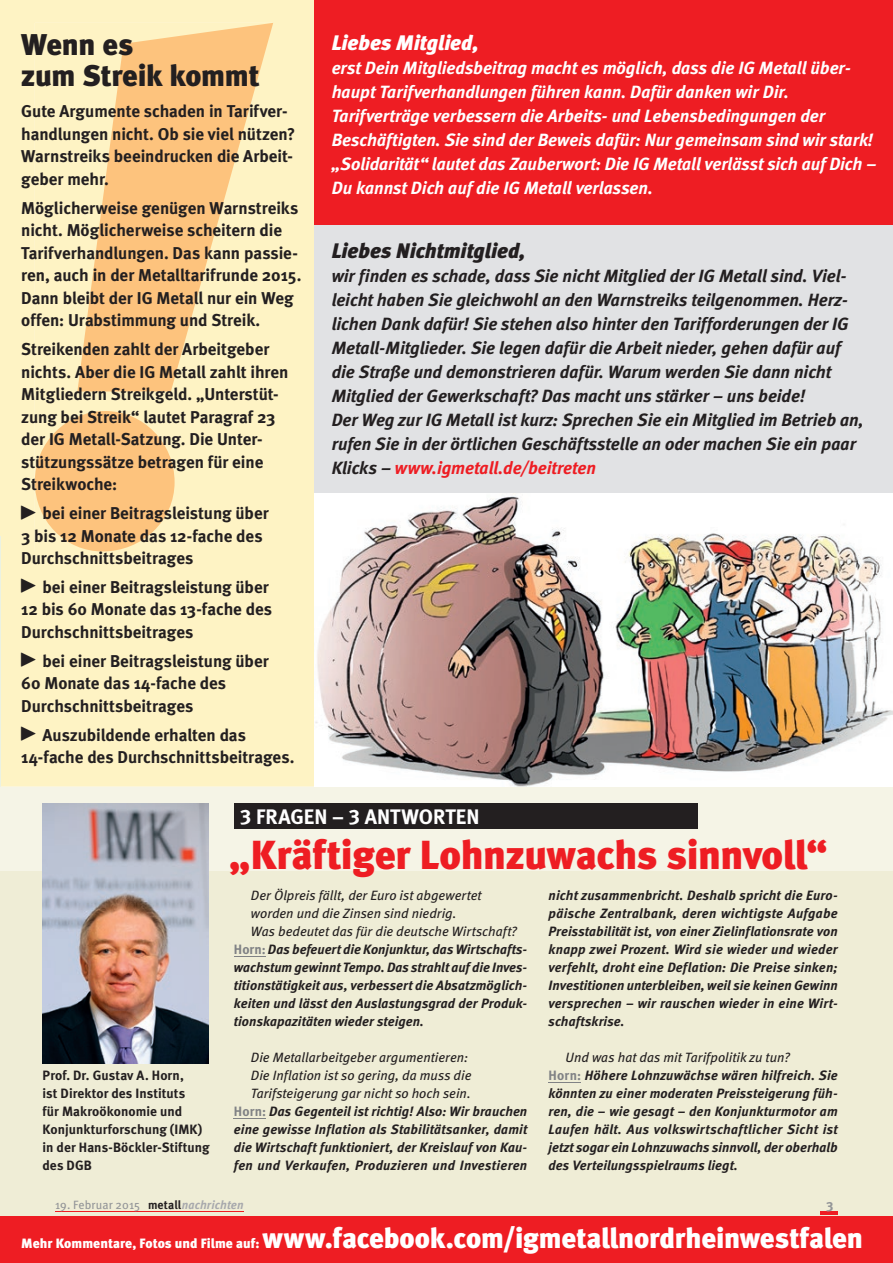
<style>
.page{position:relative;width:893px;height:1263px;background:#fff}
.page>*{position:absolute;margin:0;border:0;box-sizing:border-box;transform-origin:0 0}
.t1{font:italic 900 720px "Meta";color:#fdc37d}
.t2{font:900 40.5px "Meta";letter-spacing:-.01em;color:#ee1d23}
.t3{font:900 30px/31.5px "Meta";letter-spacing:-.01em;color:#231f20}
.t4{font:900 28.5px "Meta";letter-spacing:-.01em;color:#fff}
.t5{font:italic 900 21px "Meta";color:#231f20}
.t6{font:700 21px "Meta";letter-spacing:.005em;color:#fff}
.t7{font:italic 900 21px "Meta";color:#fff}
.t8{font:italic 700 17.7px/24px "Meta";letter-spacing:-.005em;color:#231f20}
.t9{font:italic 700 17.7px/24px "Meta";letter-spacing:-.005em;color:#fff}
.t10{font:700 17.1px/22.5px "Meta";letter-spacing:-.005em;color:#231f20}
.t11{font:italic 700 13.5px/18px "Meta";letter-spacing:.01em;color:#231f20;text-align:justify}
.t12{font:italic 13.5px "Meta";color:#231f20}
.t13{font:700 13.5px/18px "Meta";letter-spacing:.005em;color:#231f20}
.t14{font:700 13.5px "Meta";color:#939598}
.t15{font:12px "Meta";letter-spacing:.01em;color:#939598}
.s1{color:#ee1d23}
.s2{font-family:"Meta Bold Expert";font-weight:400}
.s3{font-style:normal;color:#808285}
.s4{font-weight:400}
.s5{font-weight:700;color:#231f20}
.s6{font-weight:700;font-style:italic;color:#a8a9ad}
.s7{font-size:13.5px}
</style>
<div class="page">
<div style="left:0;top:0;width:315px;height:787px;background:#fef3c4"></div>
<div style="left:0;top:787px;width:893px;height:85px;background:#f5f4e6"></div>
<div style="left:0;top:872px;width:893px;height:391px;background:#efedd6"></div>
<div style="left:0;top:1216px;width:893px;height:47px;background:#ee1d23"></div>
<hr style="left:55px;top:1212px;width:189px;height:1px;background:#ee1d23">
<hr style="left:821px;top:1212px;width:17px;height:3px;background:#ee1d23">
<div style="left:35px;top:23px;width:238px;height:528px;background:#fef3c4"></div>
<hr style="left:234px;top:956px;width:32px;height:1px;background:#808285">
<hr style="left:234px;top:1118px;width:32px;height:1px;background:#808285">
<hr style="left:549px;top:1082px;width:32px;height:1px;background:#808285">
<div style="left:234px;top:804px;width:463px;height:25px;background:#231f20"></div>
<img style="left:43px;top:804px;width:165px;height:259px">
<img style="left:315px;top:493px;width:578px;height:294px">
<div style="left:315px;top:0;width:578px;height:225px;background:#ee1d23"></div>
<div style="left:315px;top:225px;width:578px;height:268px;background:#e1e2e4"></div>
<svg style="left:21px;top:505px;width:14px;height:14px"></svg>
<svg style="left:21px;top:579px;width:15px;height:14px"></svg>
<svg style="left:21px;top:653px;width:15px;height:14px"></svg>
<svg style="left:21px;top:727px;width:15px;height:14px"></svg>
<h1 class="t1" style="left:26px;top:-132px;width:231px">!</h1>
<h3 class="t3" style="left:21px;top:29px;width:240px">Wenn es<br>zum Streik kommt</h3>
<p class="t10" style="left:21px;top:100px;width:276px">Gute Argumente schaden in Tarifver&shy;handlungen nicht. Ob sie viel nützen?<br>Warnstreiks beeindrucken die Arbeit&shy;geber mehr.</p>
<p class="t10" style="left:21px;top:196px;width:282px">Möglicherweise genügen Warnstreiks nicht. Möglicherweise scheitern die Tarifverhandlungen. Das kann passie&shy;ren, auch in der Metalltarifrunde 2015.<br>Dann bleibt der IG Metall nur ein Weg offen: Urabstimmung und Streik.</p>
<p class="t10" style="left:21px;top:338px;width:269px">Streikenden zahlt der Arbeitgeber nichts. Aber die IG Metall zahlt ihren<br>Mitgliedern Streikgeld. „Unterstüt&shy;zung bei Streik“ lautet Paragraf 23 der IG Metall-Satzung. Die Unter&shy;stützungssätze betragen für eine<br>Streikwoche:</p>
<p class="t10" style="left:21px;top:501px;width:249px;text-indent:21px">bei einer Beitragsleistung über<br>3 bis 12 Monate das 12-fache des<br>Durchschnittsbeitrages</p>
<p class="t10" style="left:21px;top:575px;width:252px;text-indent:21px">bei einer Beitragsleistung über<br>12 bis 60 Monate das 13-fache des<br>Durchschnittsbeitrages</p>
<p class="t10" style="left:21px;top:649px;width:249px;text-indent:21px">bei einer Beitragsleistung über<br>60 Monate das 14-fache des<br>Durchschnittsbeitrages</p>
<p class="t10" style="left:21px;top:723px;width:275px;text-indent:21px">Auszubildende erhalten das<br>14-fache des Durchschnittsbeitrages.</p>
<h3 class="t7" style="left:332px;top:31px;width:149px">Liebes Mitglied,</h3>
<p class="t9" style="left:332px;top:55px;width:546px">erst Dein Mitgliedsbeitrag macht es möglich, dass die IG Metall über&shy;haupt Tarifverhandlungen führen kann. Dafür danken wir Dir.<br>Tarifverträge verbessern die Arbeits- und Lebensbedingungen der Beschäftigten. Sie sind der Beweis dafür: Nur gemeinsam sind wir stark! „Solidarität“ lautet das Zauberwort: Die IG Metall verlässt sich auf Dich – Du kannst Dich auf die IG Metall verlassen.</p>
<h3 class="t5" style="left:332px;top:239px;width:196px">Liebes Nichtmitglied,</h3>
<p class="t8" style="left:332px;top:264px;width:534px">wir finden es schade, dass Sie nicht Mitglied der IG Metall sind. Viel&shy;leicht haben Sie gleichwohl an den Warnstreiks teilgenommen. Herz&shy;lichen Dank dafür! Sie stehen also hinter den Tarifforderungen der IG Metall-Mitglieder. Sie legen dafür die Arbeit nieder, gehen dafür auf die Straße und demonstrieren dafür. Warum werden Sie dann nicht Mitglied der Gewerkschaft? Das macht uns stärker – uns beide!<br>Der Weg zur IG Metall ist kurz: Sprechen Sie ein Mitglied im Betrieb an, rufen Sie in der örtlichen Geschäftsstelle an oder machen Sie ein paar Klicks – <span class="s1">www.igmetall.de/beitreten</span></p>
<h3 class="t6" style="left:240px;top:803px;width:241px"><span class="s2">3</span> FRAGEN – <span class="s2">3</span> ANTWORTEN</h3>
<p class="t13" style="left:43px;top:1066px;width:169px">Prof. Dr. Gustav A. Horn,<br>ist Direktor des Instituts<br>für Makroökonomie und<br>Konjunkturforschung (IMK) in der Hans-Böckler-Stiftung des DGB</p>
<h2 class="t2" style="left:230px;top:831px;width:599px">„Kräftiger Lohnzuwachs sinnvoll“</h2>
<p class="t12" style="left:251px;top:887px;width:232px">Der Ölpreis fällt, der Euro ist abgewertet</p>
<p class="t12" style="left:251px;top:905px;width:207px">worden und die Zinsen sind niedrig.</p>
<p class="t12" style="left:251px;top:923px;width:268px">Was bedeutet das für die deutsche Wirtschaft?</p>
<p class="t11" style="left:234px;top:940px;width:295px"><span class="s3">Horn:</span> Das befeuert die Konjunktur, das Wirtschafts-</p>
<p class="t11" style="left:234px;top:958px;width:295px">wachstum gewinnt Tempo. Das strahlt auf die Inves-</p>
<p class="t11" style="left:234px;top:976px;width:295px">titionstätigkeit aus, verbessert die Absatzmöglich-</p>
<p class="t11" style="left:234px;top:994px;width:295px">keiten und lässt den Auslastungsgrad der Produk-</p>
<p class="t11" style="left:234px;top:1012px;width:192px">tionskapazitäten wieder steigen.</p>
<p class="t12" style="left:251px;top:1049px;width:219px">Die Metallarbeitgeber argumentieren:</p>
<p class="t12" style="left:251px;top:1067px;width:222px">Die Inflation ist so gering, da muss die</p>
<p class="t12" style="left:251px;top:1085px;width:221px">Tarifsteigerung gar nicht so hoch sein.</p>
<p class="t11" style="left:234px;top:1102px;width:295px"><span class="s3">Horn:</span> Das Gegenteil ist richtig! Also: Wir brauchen</p>
<p class="t11" style="left:234px;top:1120px;width:295px">eine gewisse Inflation als Stabilitätsanker, damit</p>
<p class="t11" style="left:234px;top:1138px;width:295px">die Wirtschaft funktioniert, der Kreislauf von Kau-</p>
<p class="t11" style="left:234px;top:1156px;width:295px">fen und Verkaufen, Produzieren und Investieren</p>
<p class="t11" style="left:549px;top:886px;width:291px">nicht zusammenbricht. Deshalb spricht die Euro&shy;päische Zentralbank, deren wichtigste Aufgabe Preisstabilität ist, von einer Zielinflationsrate von knapp zwei Prozent. Wird sie wieder und wieder verfehlt, droht eine Deflation: Die Preise sinken; Investitionen unterbleiben, weil sie keinen Gewinn versprechen – wir rauschen wieder in eine Wirt&shy;schaftskrise.</p>
<p class="t11" style="left:549px;top:1048px;width:291px;text-align:left;text-indent:17px"><span class="s4">Und was hat das mit Tarifpolitik zu tun?<br></span><span class="s3">Horn:</span> Höhere Lohnzuwächse wären hilfreich. Sie könnten zu einer moderaten Preissteigerung füh&shy;ren, die – wie gesagt – den Konjunkturmotor am Laufen hält. Aus volkswirtschaftlicher Sicht ist jetzt sogar ein Lohnzuwachs sinnvoll, der oberhalb des Verteilungsspielraums liegt.</p>
<p class="t15" style="left:55px;top:1197px;width:190px">19. Februar 2015 <span class="s5">metall</span><span class="s6">nachrichten</span></p>
<p class="t14" style="left:826px;top:1195px;width:9px">3</p>
<h3 class="t4" style="left:21px;top:1221px;width:843px"><span class="s7">Mehr Kommentare, Fotos und Filme auf:</span> www.facebook.com/igmetallnordrheinwestfalen</h3>
</div>
